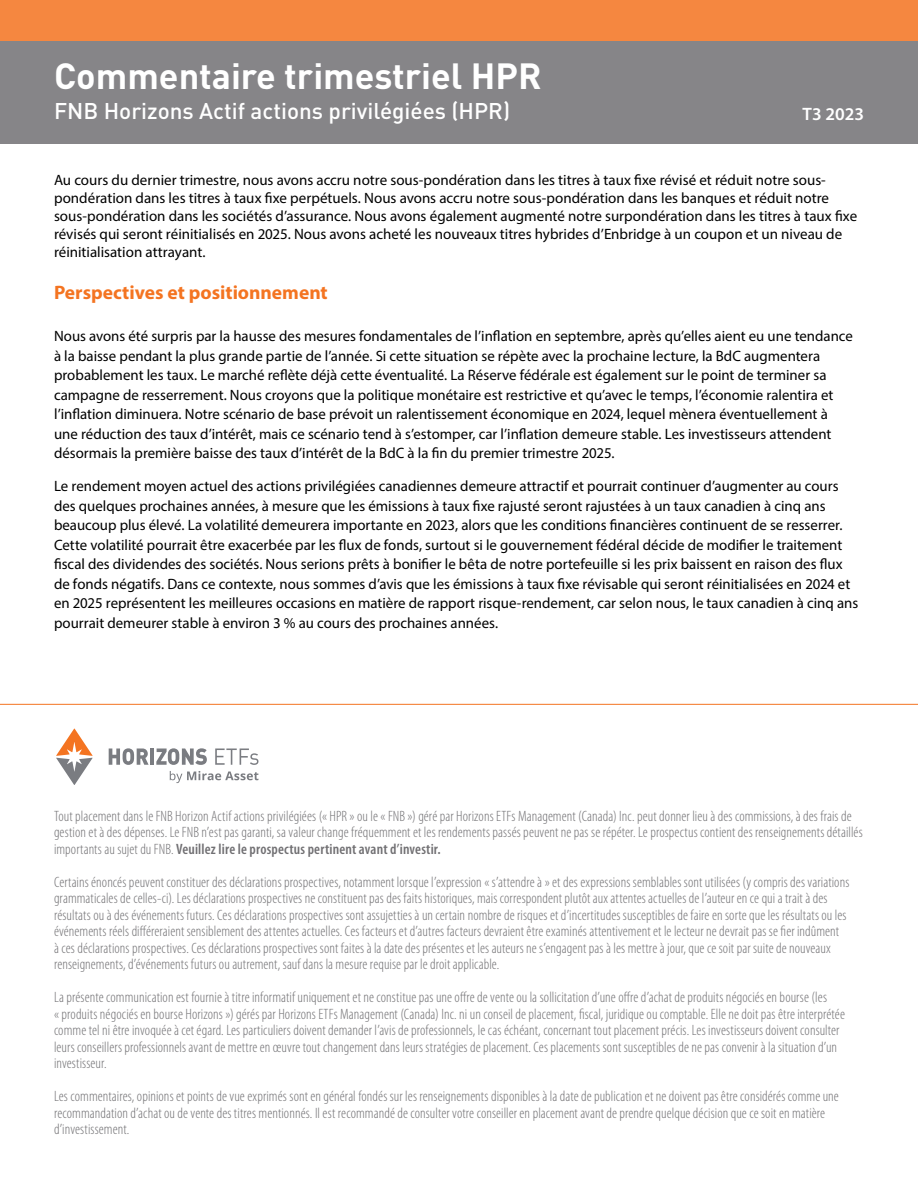
<style>
.page{position:relative;width:918px;height:1188px;background:#fff}
.page>*{position:absolute;margin:0;border:0;box-sizing:border-box;transform-origin:0 0}
.t1{font:700 36px "DIN Pro";color:#fff}
.t2{font:500 22.5px "DIN Pro";color:#fff}
.Paragraph{font:700 19.5px "Myriad Pro";color:#f47421}
.t3{font:600 18px "Myriad Pro";color:#fff}
.small_print_bottom{font:300 condensed 15px/16.5px "Myriad Pro";letter-spacing:.005em;color:#717073}
.Paragraph-2{font:15px/19.5px "Myriad Pro";color:#000}
.s1{font-weight:600}
</style>
<div class="page">
<svg style="left:170px;top:771px;width:88px;height:12px"></svg>
<svg style="left:56px;top:728px;width:37px;height:57px"></svg>
<svg style="left:109px;top:748px;width:40px;height:17px"></svg>
<hr style="left:150px;top:749px;width:4px;height:16px;background:#7a7c81">
<svg style="left:156px;top:748px;width:51px;height:17px"></svg>
<svg style="left:215px;top:749px;width:43px;height:16px"></svg>
<hr style="left:0;top:704px;width:918px;height:1px;background:#f47421">
<div style="left:0;top:41px;width:918px;height:103px;background:#868588"></div>
<div style="left:0;top:0;width:918px;height:41px;background:#f58740"></div>
<p class="t1" style="left:54px;top:46px;width:489px">Commentaire trimestriel HPR</p>
<p class="t2" style="left:54px;top:93px;width:458px">FNB Horizons Actif actions privilégiées (HPR)</p>
<p class="t3" style="left:803px;top:102px;width:63px">T3 2023</p>
<p class="Paragraph-2" style="left:54px;top:171px;width:805px;line-height:18px">Au cours du dernier trimestre, nous avons accru notre sous-pondération dans les titres à taux fixe révisé et réduit notre sous&shy;pondération dans les titres à taux fixe perpétuels. Nous avons accru notre sous-pondération dans les banques et réduit notre sous-pondération dans les sociétés d’assurance. Nous avons également augmenté notre surpondération dans les titres à taux fixe révisés qui seront réinitialisés en 2025. Nous avons acheté les nouveaux titres hybrides d’Enbridge à un coupon et un niveau de réinitialisation attrayant.</p>
<p class="Paragraph" style="left:54px;top:279px;width:275px">Perspectives et positionnement</p>
<p class="Paragraph-2" style="left:54px;top:326px;width:800px">Nous avons été surpris par la hausse des mesures fondamentales de l’inflation en septembre, après qu’elles aient eu une tendance à la baisse pendant la plus grande partie de l’année. Si cette situation se répète avec la prochaine lecture, la BdC augmentera probablement les taux. Le marché reflète déjà cette éventualité. La Réserve fédérale est également sur le point de terminer sa campagne de resserrement. Nous croyons que la politique monétaire est restrictive et qu’avec le temps, l’économie ralentira et l’inflation diminuera. Notre scénario de base prévoit un ralentissement économique en 2024, lequel mènera éventuellement à une réduction des taux d’intérêt, mais ce scénario tend à s’estomper, car l’inflation demeure stable. Les investisseurs attendent désormais la première baisse des taux d’intérêt de la BdC à la fin du premier trimestre 2025.</p>
<p class="Paragraph-2" style="left:54px;top:476px;width:806px">Le rendement moyen actuel des actions privilégiées canadiennes demeure attractif et pourrait continuer d’augmenter au cours des quelques prochaines années, à mesure que les émissions à taux fixe rajusté seront rajustées à un taux canadien à cinq ans beaucoup plus élevé. La volatilité demeurera importante en 2023, alors que les conditions financières continuent de se resserrer.<br>Cette volatilité pourrait être exacerbée par les flux de fonds, surtout si le gouvernement fédéral décide de modifier le traitement fiscal des dividendes des sociétés. Nous serions prêts à bonifier le bêta de notre portefeuille si les prix baissent en raison des flux de fonds négatifs. Dans ce contexte, nous sommes d’avis que les émissions à taux fixe révisable qui seront réinitialisées en 2024 et en 2025 représentent les meilleures occasions en matière de rapport risque-rendement, car selon nous, le taux canadien à cinq ans pourrait demeurer stable à environ 3 % au cours des prochaines années.</p>
<p class="small_print_bottom" style="left:54px;top:807px;width:810px">Tout placement dans le FNB Horizon Actif actions privilégiées (« HPR » ou le « FNB ») géré par Horizons ETFs Management (Canada) Inc. peut donner lieu à des commissions, à des frais de gestion et à des dépenses. Le FNB n’est pas garanti, sa valeur change fréquemment et les rendements passés peuvent ne pas se répéter. Le prospectus contient des renseignements détaillés importants au sujet du FNB. <span class="s1">Veuillez lire le prospectus pertinent avant d’investir.</span></p>
<p class="small_print_bottom" style="left:54px;top:873px;width:797px">Certains énoncés peuvent constituer des déclarations prospectives, notamment lorsque l’expression « s’attendre à » et des expressions semblables sont utilisées (y compris des variations grammaticales de celles-ci). Les déclarations prospectives ne constituent pas des faits historiques, mais correspondent plutôt aux attentes actuelles de l’auteur en ce qui a trait à des résultats ou à des événements futurs. Ces déclarations prospectives sont assujetties à un certain nombre de risques et d’incertitudes susceptibles de faire en sorte que les résultats ou les événements réels différeraient sensiblement des attentes actuelles. Ces facteurs et d’autres facteurs devraient être examinés attentivement et le lecteur ne devrait pas se fier indûment<br>à ces déclarations prospectives. Ces déclarations prospectives sont faites à la date des présentes et les auteurs ne s’engagent pas à les mettre à jour, que ce soit par suite de nouveaux renseignements, d’événements futurs ou autrement, sauf dans la mesure requise par le droit applicable.</p>
<p class="small_print_bottom" style="left:54px;top:989px;width:792px">La présente communication est fournie à titre informatif uniquement et ne constitue pas une offre de vente ou la sollicitation d’une offre d’achat de produits négociés en bourse (les<br>« produits négociés en bourse Horizons ») gérés par Horizons ETFs Management (Canada) Inc. ni un conseil de placement, fiscal, juridique ou comptable. Elle ne doit pas être interprétée comme tel ni être invoquée à cet égard. Les particuliers doivent demander l’avis de professionnels, le cas échéant, concernant tout placement précis. Les investisseurs doivent consulter leurs conseillers professionnels avant de mettre en œuvre tout changement dans leurs stratégies de placement. Ces placements sont susceptibles de ne pas convenir à la situation d’un investisseur.</p>
<p class="small_print_bottom" style="left:54px;top:1088px;width:786px">Les commentaires, opinions et points de vue exprimés sont en général fondés sur les renseignements disponibles à la date de publication et ne doivent pas être considérés comme une recommandation d’achat ou de vente des titres mentionnés. Il est recommandé de consulter votre conseiller en placement avant de prendre quelque décision que ce soit en matière d’investissement.</p>
</div>
